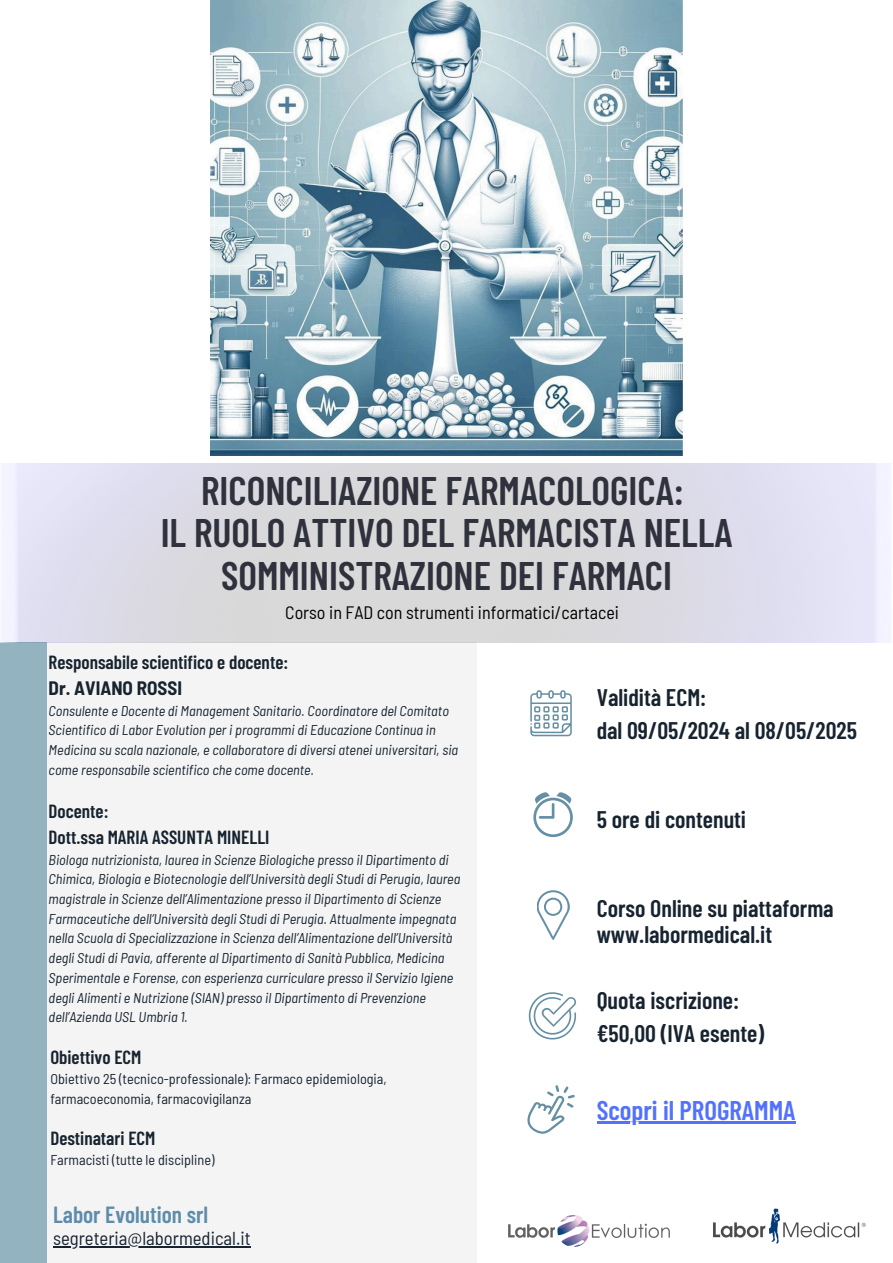
<style>
.page{position:relative;width:893px;height:1263px;background:#fff}
.page>*{position:absolute;margin:0;border:0;box-sizing:border-box;transform-origin:0 0}
.t1{font:600 39.83px/42.2px "Barlow Condensed";color:#2f313d;text-align:center}
.t2{font:600 27px "Barlow Condensed";color:#5271ff}
.t3{font:600 24px/33.2px "Barlow Condensed";color:#172430}
.t4{font:600 23.4px "Barlow Condensed";color:#5e8dac}
.t5{font:600 18.98px "Barlow Condensed";color:#172430}
.t6{font:700 semi-condensed 18.98px "Barlow";color:#172430}
.t7{font:semi-condensed 18.67px "Barlow";color:#172430}
.t8{font:semi-condensed 18px "Barlow";color:#000}
.t9{font:italic semi-condensed 14.25px/19.6px "Barlow";color:#172430}
.t10{font:semi-condensed 14.25px/19.6px "Barlow";color:#172430}
</style>
<div class="page">
<img style="left:211px;top:0;width:471px;height:456px">
<div style="left:0;top:642px;width:112px;height:621px;background:#92b3bf"></div>
<div style="left:47px;top:642px;width:429px;height:621px;background:#f4f4f4"></div>
<svg style="left:533px;top:792px;width:40px;height:45px"></svg>
<img style="left:508px;top:1215px;width:162px;height:32px">
<svg style="left:530px;top:690px;width:42px;height:46px"></svg>
<img style="left:713px;top:1208px;width:153px;height:36px">
<svg style="left:527px;top:1085px;width:48px;height:49px"></svg>
<svg style="left:537px;top:890px;width:32px;height:49px"></svg>
<svg style="left:529px;top:992px;width:47px;height:47px"></svg>
<hr style="left:596px;top:1122px;width:199px;height:2px;background:#5271ff">
<hr style="left:53px;top:1246px;width:198px;height:1px;background:#172430">
<p class="t1" style="left:161px;top:468px;width:573px">RICONCILIAZIONE FARMACOLOGICA:<br>IL RUOLO ATTIVO DEL FARMACISTA NELLA<br>SOMMINISTRAZIONE DEI FARMACI</p>
<p class="t8" style="left:285px;top:601px;width:335px">Corso in FAD con strumenti informatici/cartacei</p>
<p class="t5" style="left:49px;top:650px;width:241px">Responsabile scientifico e docente:</p>
<p class="t6" style="left:49px;top:676px;width:135px">Dr. AVIANO ROSSI</p>
<p class="t9" style="left:49px;top:700px;width:411px">Consulente e Docente di Management Sanitario. Coordinatore del Comitato Scientifico di Labor Evolution per i programmi di Educazione Continua in Medicina su scala nazionale, e collaboratore di diversi atenei universitari, sia come responsabile scientifico che come docente.</p>
<p class="t5" style="left:49px;top:799px;width:61px">Docente:</p>
<p class="t5" style="left:49px;top:825px;width:222px">Dott.ssa MARIA ASSUNTA MINELLI</p>
<p class="t9" style="left:49px;top:849px;width:413px">Biologa nutrizionista, laurea in Scienze Biologiche presso il Dipartimento di Chimica, Biologia e Biotecnologie dell’Università degli Studi di Perugia, laurea magistrale in Scienze dell’Alimentazione presso il Dipartimento di Scienze Farmaceutiche dell’Università degli Studi di Perugia. Attualmente impegnata nella Scuola di Specializzazione in Scienza dell’Alimentazione dell’Università degli Studi di Pavia, afferente al Dipartimento di Sanità Pubblica, Medicina Sperimentale e Forense, con esperienza curriculare presso il Servizio Igiene degli Alimenti e Nutrizione (SIAN) presso il Dipartimento di Prevenzione dell’Azienda USL Umbria 1.</p>
<h3 class="t5" style="left:50px;top:1045px;width:93px">Obiettivo ECM</h3>
<p class="t10" style="left:50px;top:1068px;width:338px">Obiettivo 25 (tecnico-professionale): Farmaco epidemiologia, farmacoeconomia, farmacovigilanza</p>
<h4 class="t5" style="left:50px;top:1126px;width:107px">Destinatari ECM</h4>
<p class="t10" style="left:50px;top:1150px;width:166px">Farmacisti (tutte le discipline)</p>
<p class="t4" style="left:53px;top:1199px;width:156px">Labor Evolution srl</p>
<h3 class="t7" style="left:53px;top:1226px;width:199px">segreteria@labormedical.it</h3>
<p class="t3" style="left:596px;top:680px;width:262px">Validità ECM:<br>dal 09/05/2024 al 08/05/2025</p>
<p class="t3" style="left:596px;top:802px;width:151px">5 ore di contenuti</p>
<p class="t3" style="left:596px;top:894px;width:238px;line-height:26.4px">Corso Online su piattaforma www.labormedical.it</p>
<h3 class="t3" style="left:596px;top:982px;width:169px">Quota iscrizione: €50,00 (IVA esente)</h3>
<h3 class="t2" style="left:596px;top:1093px;width:200px">Scopri il PROGRAMMA</h3>
</div>
